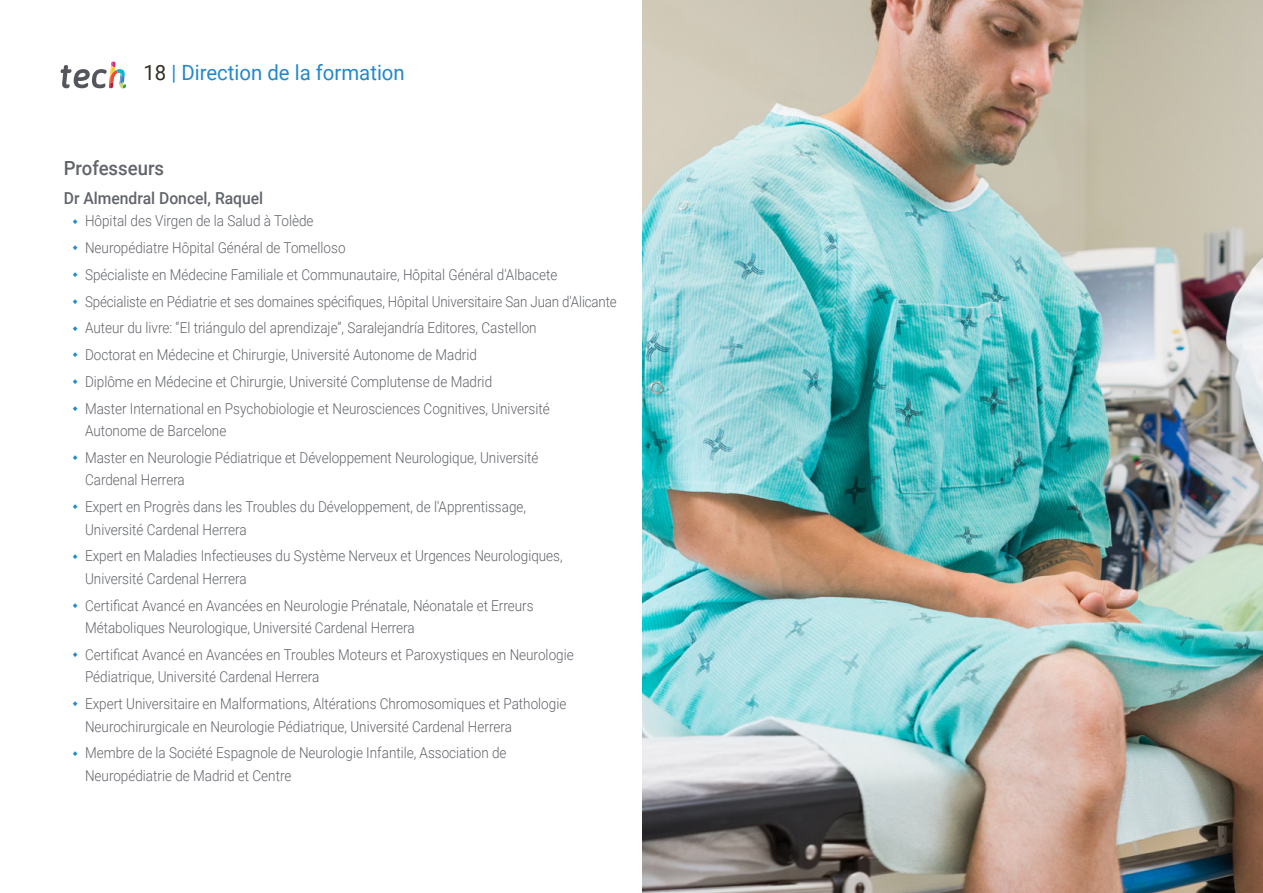
<style>
.page{position:relative;width:1263px;height:893px;background:#fff}
.page>*{position:absolute;margin:0;border:0;box-sizing:border-box;transform-origin:0 0}
.t1{font:21px "Roboto";color:#2488c9}
.t2{font:500 19.5px "Roboto";color:#61646a;scale:.95 1}
.t3{font:500 16.5px "Roboto";color:#61646a;scale:.95 1}
.t4{font:300 15px/26.7px "Roboto";color:#61646a;scale:.9 1}
.s1{color:#312e20}
</style>
<div class="page">
<img style="left:642px;top:0;width:621px;height:893px">
<svg style="left:61px;top:62px;width:65px;height:27px"></svg>
<h1 class="t1" style="left:144px;top:57px;width:263px"><span class="s1">18</span> | Direction de la formation</h1>
<h2 class="t2" style="left:64px;top:154px;width:107px">Professeurs</h2>
<p class="t3" style="left:64px;top:187px;width:211px">Dr Almendral Doncel, Raquel</p>
<p class="t4" style="left:85px;top:207px;width:592px">Hôpital des Virgen de la Salud à Tolède<br>Neuropédiatre Hôpital Général de Tomelloso<br>Spécialiste en Médecine Familiale et Communautaire, Hôpital Général d'Albacete Spécialiste en Pédiatrie et ses domaines spécifiques, Hôpital Universitaire San Juan d'Alicante Auteur du livre: “El triángulo del aprendizaje”, Saralejandría Editores, Castellon<br>Doctorat en Médecine et Chirurgie, Université Autonome de Madrid<br>Diplôme en Médecine et Chirurgie, Université Complutense de Madrid<br>Master International en Psychobiologie et Neurosciences Cognitives, Université</p>
<p class="t4" style="left:85px;top:417px;width:505px">Autonome de Barcelone<br>Master en Neurologie Pédiatrique et Développement Neurologique, Université</p>
<p class="t4" style="left:85px;top:466px;width:492px">Cardenal Herrera<br>Expert en Progrès dans les Troubles du Développement, de l'Apprentissage,</p>
<p class="t4" style="left:85px;top:515px;width:532px">Université Cardenal Herrera<br>Expert en Maladies Infectieuses du Système Nerveux et Urgences Neurologiques,</p>
<p class="t4" style="left:85px;top:565px;width:500px">Université Cardenal Herrera<br>Certificat Avancé en Avancées en Neurologie Prénatale, Néonatale et Erreurs</p>
<p class="t4" style="left:85px;top:614px;width:544px">Métaboliques Neurologique, Université Cardenal Herrera<br>Certificat Avancé en Avancées en Troubles Moteurs et Paroxystiques en Neurologie</p>
<p class="t4" style="left:85px;top:663px;width:536px">Pédiatrique, Université Cardenal Herrera<br>Expert Universitaire en Malformations, Altérations Chromosomiques et Pathologie</p>
<p class="t4" style="left:85px;top:712px;width:476px">Neurochirurgicale en Neurologie Pédiatrique, Université Cardenal Herrera<br>Membre de la Société Espagnole de Neurologie Infantile, Association de</p>
<p class="t4" style="left:85px;top:762px;width:231px">Neuropédiatrie de Madrid et Centre</p>
</div>
